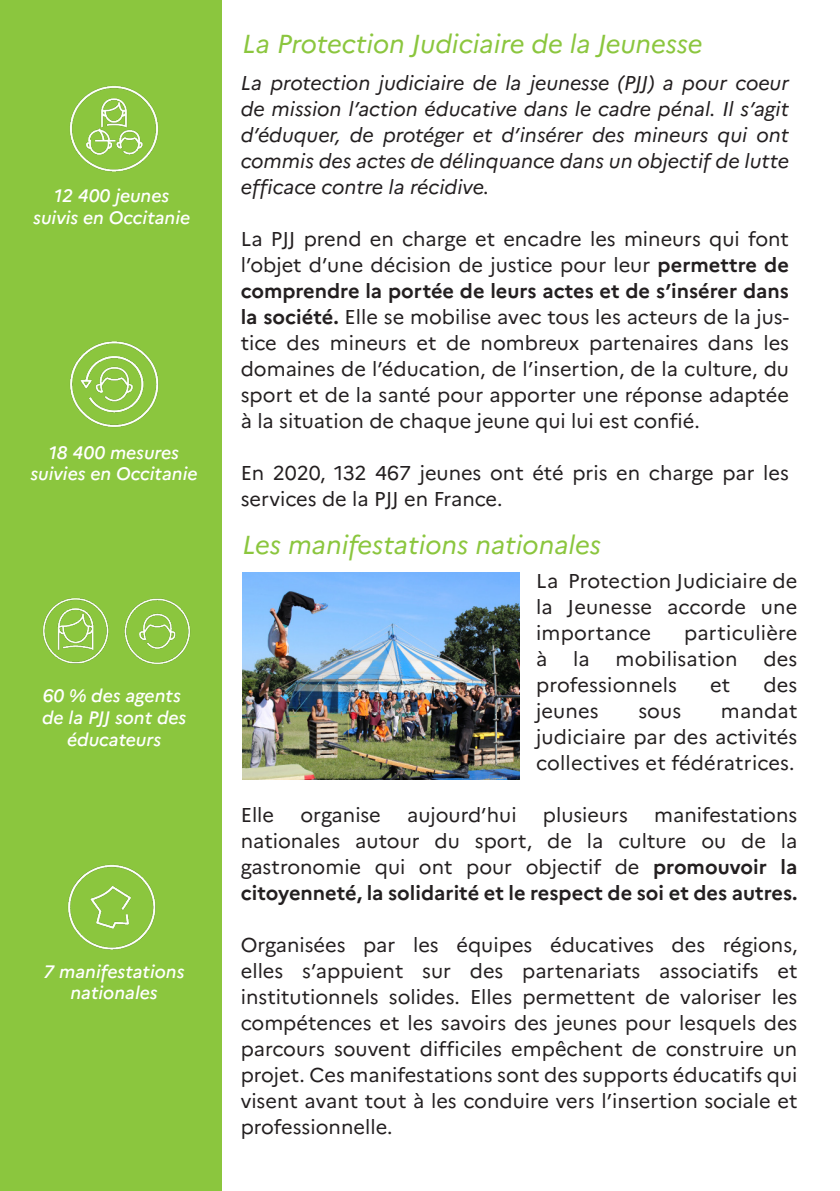
<style>
.page{position:relative;width:840px;height:1191px;background:#fff}
.page>*{position:absolute;margin:0;border:0;box-sizing:border-box;transform-origin:0 0}
.t1{font:italic 26px "Marianne";color:#8bc63e}
.t2{font:20px/26px "Marianne";color:#231f20;text-align:justify}
.t3{font:italic 20px/26px "Marianne";color:#231f20;text-align:justify}
.t4{font:italic 500 18px/21.6px "Marianne";color:#fff;text-align:center}
.s1{font-weight:700}
</style>
<div class="page">
<div style="left:0;top:0;width:221px;height:1191px;background:#8bc63e"></div>
<img style="left:242px;top:573px;width:277px;height:207px">
<img style="left:42px;top:598px;width:149px;height:67px">
<img style="left:70px;top:85px;width:88px;height:87px">
<img style="left:68px;top:864px;width:88px;height:86px">
<img style="left:70px;top:341px;width:89px;height:87px">
<p class="t4" style="left:54px;top:185px;width:116px">12 400 jeunes</p>
<p class="t4" style="left:33px;top:206px;width:158px">suivis en Occitanie</p>
<p class="t4" style="left:30px;top:441px;width:168px">18 400 mesures suivies en Occitanie</p>
<p class="t4" style="left:43px;top:685px;width:139px">60 % des agents</p>
<p class="t4" style="left:42px;top:707px;width:145px">de la PJJ sont des</p>
<p class="t4" style="left:67px;top:728px;width:96px">éducateurs</p>
<p class="t4" style="left:43px;top:960px;width:142px">7 manifestations nationales</p>
<p class="t1" style="left:242px;top:28px;width:461px">La Protection Judiciaire de la Jeunesse</p>
<p class="t3" style="left:240px;top:70px;width:549px">La protection judiciaire de la jeunesse (PJJ) a pour coeur de mission l’action éducative dans le cadre pénal. Il s’agit d’éduquer, de protéger et d’insérer des mineurs qui ont commis des actes de délinquance dans un objectif de lutte efficace contre la récidive.</p>
<p class="t2" style="left:240px;top:226px;width:549px">La PJJ prend en charge et encadre les mineurs qui font l’objet d’une décision de justice pour leur <span class="s1">permettre de comprendre la portée de leurs actes et de s’insérer dans la société.</span> Elle se mobilise avec tous les acteurs de la jus&shy;tice des mineurs et de nombreux partenaires dans les domaines de l’éducation, de l’insertion, de la culture, du sport et de la santé pour apporter une réponse adaptée à la situation de chaque jeune qui lui est confié.</p>
<p class="t2" style="left:240px;top:460px;width:549px">En 2020, 132 467 jeunes ont été pris en charge par les services de la PJJ en France.</p>
<p class="t1" style="left:242px;top:529px;width:360px">Les manifestations nationales</p>
<p class="t2" style="left:536px;top:567px;width:263px">La Protection Judiciaire de la Jeunesse accorde une importance</p>
<p class="t2" style="left:684px;top:619px;width:115px">particulière</p>
<p class="t2" style="left:536px;top:645px;width:13px">à</p>
<p class="t2" style="left:572px;top:645px;width:18px">la</p>
<p class="t2" style="left:615px;top:645px;width:123px">mobilisation</p>
<p class="t2" style="left:763px;top:645px;width:35px">des</p>
<p class="t2" style="left:536px;top:671px;width:142px">professionnels</p>
<p class="t2" style="left:709px;top:671px;width:22px">et</p>
<p class="t2" style="left:763px;top:671px;width:35px">des</p>
<p class="t2" style="left:536px;top:697px;width:64px">jeunes</p>
<p class="t2" style="left:638px;top:697px;width:45px">sous</p>
<p class="t2" style="left:536px;top:697px;width:263px;text-indent:185px">mandat judiciaire par des activités collectives et fédératrices.</p>
<p class="t2" style="left:240px;top:801px;width:558px;text-indent:413px">manifestations nationales autour du sport, de la culture ou de la gastronomie qui ont pour objectif de <span class="s1">promouvoir la citoyenneté, la solidarité et le respect de soi et des autres.</span></p>
<p class="t2" style="left:240px;top:931px;width:558px">Organisées par les équipes éducatives des régions, elles s’appuient sur des partenariats associatifs et institutionnels solides. Elles permettent de valoriser les compétences et les savoirs des jeunes pour lesquels des parcours souvent difficiles empêchent de construire un projet. Ces manifestations sont des supports éducatifs qui visent avant tout à les conduire vers l’insertion sociale et professionnelle.</p>
<p class="t2" style="left:240px;top:801px;width:35px">Elle</p>
<p class="t2" style="left:300px;top:801px;width:82px">organise</p>
<p class="t2" style="left:407px;top:801px;width:111px">aujourd’hui</p>
<p class="t2" style="left:542px;top:801px;width:87px">plusieurs</p>
</div>
